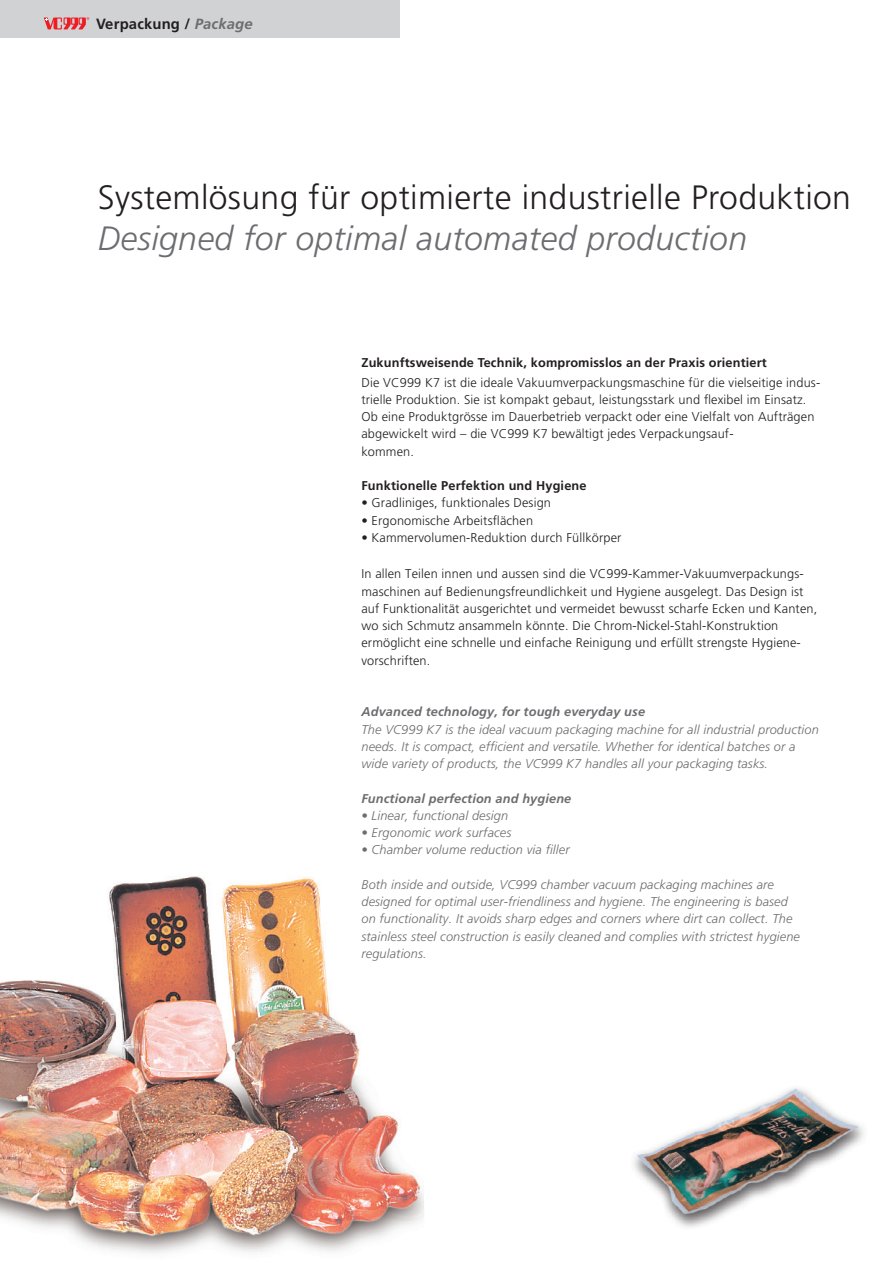
<style>
.page{position:relative;width:893px;height:1263px;background:#fff}
.page>*{position:absolute;margin:0;border:0;box-sizing:border-box;transform-origin:0 0}
.t1{font:300 33.75px "Frutiger";letter-spacing:.01em;color:#231f20}
.t2{font:italic 300 33.75px "Frutiger";letter-spacing:.01em;color:#6c6d70}
.t3{font:700 14.85px "Frutiger";letter-spacing:.01em;color:#231f20}
.t4{font:300 12.75px/17.2px "Frutiger";letter-spacing:.01em;color:#231f20}
.t5{font:italic 300 12.75px/17.2px "Frutiger";letter-spacing:.01em;color:#6c6d70}
.t6{font:700 12.75px "Frutiger";letter-spacing:.01em;color:#231f20}
.t7{font:italic 700 12.75px "Frutiger";letter-spacing:.01em;color:#6c6d70}
.s1{font-style:italic;color:#6c6d70}
</style>
<div class="page">
<img style="left:0;top:876px;width:424px;height:377px">
<img style="left:633px;top:1088px;width:231px;height:139px">
<div style="left:0;top:0;width:400px;height:37px;background:#d1d2d4"></div>
<svg style="left:44px;top:17px;width:45px;height:12px"></svg>
<p class="t3" style="left:96px;top:15px;width:158px">Verpackung / <span class="s1">Package</span></p>
<h1 class="t1" style="left:98px;top:179px;width:755px">Systemlösung für optimierte industrielle Produktion</h1>
<h1 class="t2" style="left:98px;top:219px;width:651px">Designed for optimal automated production</h1>
<p class="t6" style="left:361px;top:355px;width:407px">Zukunftsweisende Technik, kompromisslos an der Praxis orientiert</p>
<p class="t4" style="left:361px;top:373px;width:460px">Die VC999 K7 ist die ideale Vakuumverpackungsmaschine für die vielseitige indus&shy;trielle Produktion. Sie ist kompakt gebaut, leistungsstark und flexibel im Einsatz.<br>Ob eine Produktgrösse im Dauerbetrieb verpackt oder eine Vielfalt von Aufträgen abgewickelt wird – die VC999 K7 bewältigt jedes Verpackungsauf-<br>kommen.</p>
<p class="t6" style="left:361px;top:478px;width:227px">Funktionelle Perfektion und Hygiene</p>
<p class="t4" style="left:361px;top:494px;width:191px">• Gradliniges, funktionales Design</p>
<p class="t4" style="left:361px;top:511px;width:173px">• Ergonomische Arbeitsflächen</p>
<p class="t4" style="left:361px;top:529px;width:262px">• Kammervolumen-Reduktion durch Füllkörper</p>
<p class="t4" style="left:361px;top:565px;width:457px">In allen Teilen innen und aussen sind die VC999-Kammer-Vakuumverpackungs&shy;maschinen auf Bedienungsfreundlichkeit und Hygiene ausgelegt. Das Design ist auf Funktionalität ausgerichtet und vermeidet bewusst scharfe Ecken und Kanten, wo sich Schmutz ansammeln könnte. Die Chrom-Nickel-Stahl-Konstruktion ermöglicht eine schnelle und einfache Reinigung und erfüllt strengste Hygiene&shy;vorschriften.</p>
<p class="t7" style="left:361px;top:704px;width:285px">Advanced technology, for tough everyday use</p>
<p class="t5" style="left:361px;top:721px;width:459px">The VC999 K7 is the ideal vacuum packaging machine for all industrial production needs. It is compact, efficient and versatile. Whether for identical batches or a wide variety of products, the VC999 K7 handles all your packaging tasks.</p>
<p class="t7" style="left:361px;top:791px;width:211px">Functional perfection and hygiene</p>
<p class="t5" style="left:361px;top:807px;width:148px">• Linear, functional design</p>
<p class="t5" style="left:361px;top:824px;width:152px">• Ergonomic work surfaces</p>
<p class="t5" style="left:361px;top:841px;width:210px">• Chamber volume reduction via filler</p>
<p class="t5" style="left:361px;top:876px;width:440px">Both inside and outside, VC999 chamber vacuum packaging machines are designed for optimal user-friendliness and hygiene. The engineering is based on functionality. It avoids sharp edges and corners where dirt can collect. The stainless steel construction is easily cleaned and complies with strictest hygiene regulations.</p>
</div>
